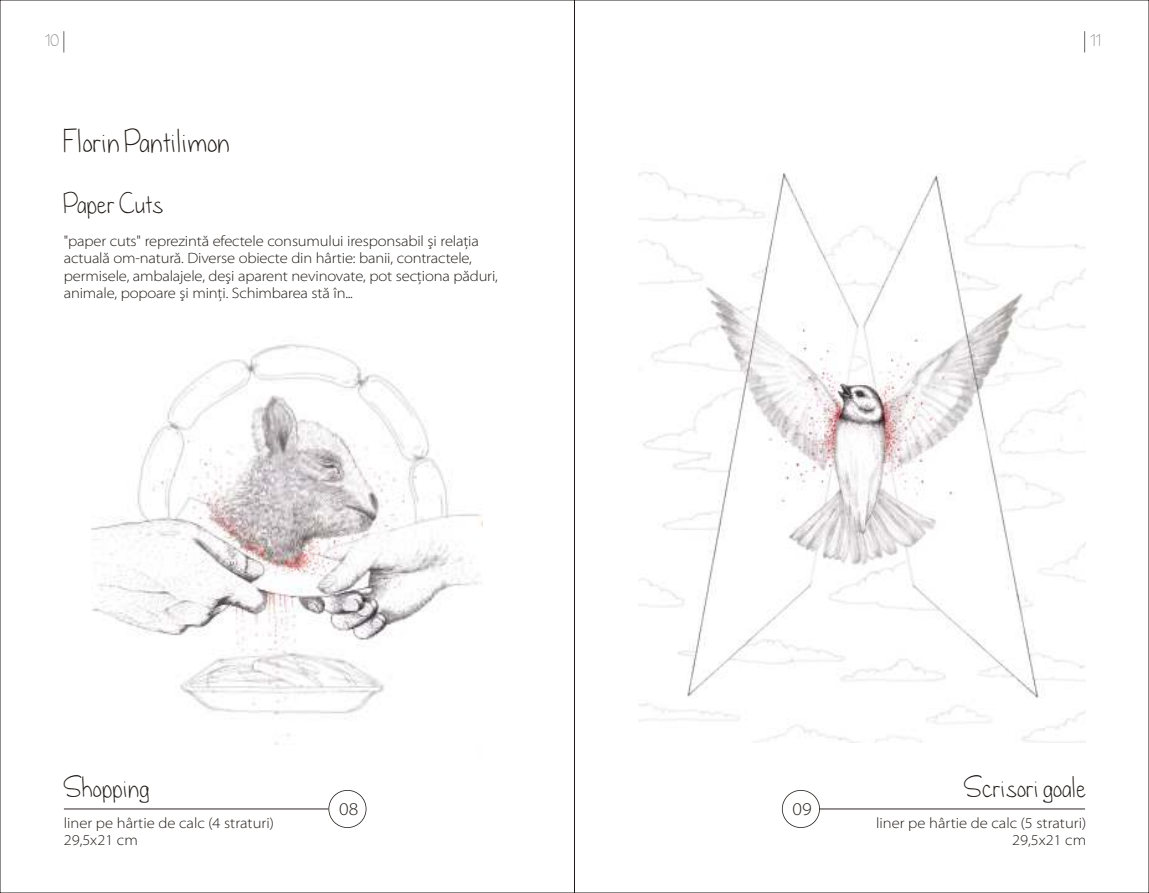
<style>
.page{position:relative;width:1149px;height:893px;background:#fff}
.page>*{position:absolute;margin:0;border:0;box-sizing:border-box;transform-origin:0 0}
.t1{font:30px "dandelioninthespring";letter-spacing:.035em;color:#1f1a17}
.t2{font:27px "dandelioninthespring";letter-spacing:.035em;color:#1f1a17}
.t3{font:300 semi-expanded 18px "Myriad Pro";color:#1f1a17}
.t4{font:300 semi-expanded 15px/17.1px "Myriad Pro";letter-spacing:-.01em;color:#1f1a17}
.t5{font:15px "dandelioninthespring";color:#737070}
</style>
<div class="page">
<img style="left:92px;top:344px;width:390px;height:401px">
<svg style="left:63px;top:31px;width:1px;height:22px"></svg>
<hr style="left:64px;top:808px;width:264px;height:1px;background:#383330">
<svg style="left:328px;top:790px;width:38px;height:38px"></svg>
<img style="left:638px;top:161px;width:446px;height:581px">
<hr style="left:818px;top:808px;width:266px;height:1px;background:#383330">
<svg style="left:781px;top:790px;width:38px;height:38px"></svg>
<p class="t5" style="left:45px;top:35px;width:15px">10</p>
<h1 class="t1" style="left:64px;top:129px;width:167px">Florin Pantilimon</h1>
<h2 class="t2" style="left:64px;top:192px;width:101px">Paper Cuts</h2>
<p class="t4" style="left:64px;top:234px;width:435px">"paper cuts" reprezintă efectele consumului iresponsabil şi relaţia actuală om-natură. Diverse obiecte din hârtie: banii, contractele, permisele, ambalajele, deşi aparent nevinovate, pot secţiona păduri, animale, popoare şi minţi. Schimbarea stă în...</p>
<h2 class="t2" style="left:64px;top:776px;width:87px">Shopping</h2>
<p class="t4" style="left:64px;top:816px;width:211px">liner pe hârtie de calc (4 straturi)<br>29,5x21 cm</p>
<p class="t3" style="left:339px;top:802px;width:21px">08</p>
<p class="t5" style="left:1090px;top:35px;width:12px">11</p>
<p class="t3" style="left:792px;top:802px;width:21px">09</p>
<h2 class="t2" style="left:963px;top:776px;width:123px">Scrisori goale</h2>
<p class="t4" style="left:875px;top:816px;width:211px;text-align:right">liner pe hârtie de calc (5 straturi)<br>29,5x21 cm</p>
</div>
